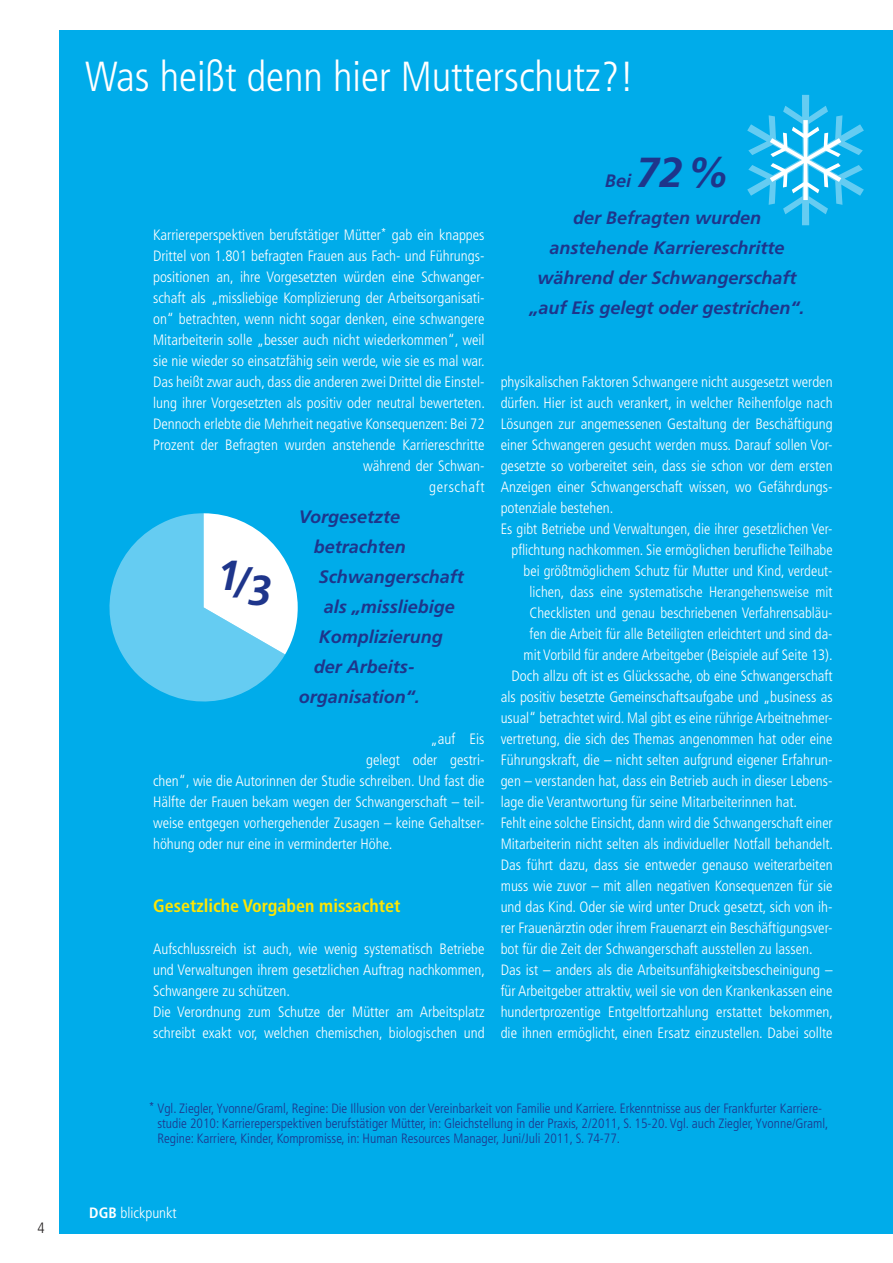
<style>
.page{position:relative;width:893px;height:1263px;background:#fff}
.page>*{position:absolute;margin:0;border:0;box-sizing:border-box;transform-origin:0 0}
.t1{font:300 condensed 42px "Frutiger";color:#fff}
.t2{font:italic 700 42px "Frutiger";color:#1e358b}
.t3{font:italic 700 18px/30px "Frutiger";color:#1e358b;text-align:center}
.t4{font:700 condensed 18px "Frutiger";color:#ffe601}
.t5{font:300 condensed 15px/21px "Frutiger";color:#fff;text-align:right}
.t6{font:300 condensed 15px "Frutiger";color:#231f20}
.t7{font:300 condensed 13.5px/15px "Frutiger";color:#1e358b}
.s1{font-size:12px}
.s2{font-weight:700}
</style>
<div class="page">
<div style="left:60px;top:30px;width:833px;height:1203px;background:#00acea"></div>
<svg style="left:109px;top:513px;width:189px;height:189px"></svg>
<svg style="left:747px;top:95px;width:117px;height:130px"></svg>
<p class="t6" style="left:37px;top:1219px;width:9px">4</p>
<h1 class="t1" style="left:85px;top:53px;width:551px">Was heißt denn hier Mutterschutz?!</h1>
<p class="t5" style="left:153px;top:224px;width:334px">Karriereperspektiven berufstätiger Mütter<sup>*</sup> gab ein knappes Drittel von 1.801 befragten Frauen aus Fach- und Führungs&shy;positionen an, ihre Vorgesetzten würden eine Schwanger&shy;schaft als „missliebige Komplizierung der Arbeitsorganisati&shy;on“ betrachten, wenn nicht sogar denken, eine schwangere Mitarbeiterin solle „besser auch nicht wiederkommen“, weil sie nie wieder so einsatzfähig sein werde, wie sie es mal war.<br>Das heißt zwar auch, dass die anderen zwei Drittel die Einstel&shy;lung ihrer Vorgesetzten als positiv oder neutral bewerteten.<br>Dennoch erlebte die Mehrheit negative Konsequenzen: Bei 72<br>Prozent der Befragten wurden anstehende Karriereschritte während der Schwan-<br>gerschaft</p>
<h1 class="t2" style="left:217px;top:558px;width:56px">1/3</h1>
<p class="t3" style="left:299px;top:502px;width:103px">Vorgesetzte</p>
<p class="t3" style="left:314px;top:532px;width:94px">betrachten</p>
<p class="t3" style="left:319px;top:562px;width:147px">Schwangerschaft</p>
<p class="t3" style="left:324px;top:592px;width:133px">als „missliebige</p>
<p class="t3" style="left:319px;top:622px;width:126px">Komplizierung</p>
<p class="t3" style="left:314px;top:652px;width:103px">der Arbeits-</p>
<p class="t3" style="left:299px;top:682px;width:123px">organisation“.</p>
<p class="t5" style="left:431px;top:728px;width:55px">„auf Eis</p>
<p class="t5" style="left:366px;top:749px;width:120px">gelegt oder gestri-</p>
<p class="t5" style="left:153px;top:770px;width:333px">chen“, wie die Autorinnen der Studie schreiben. Und fast die</p>
<p class="t5" style="left:153px;top:791px;width:333px">Hälfte der Frauen bekam wegen der Schwangerschaft – teil-</p>
<p class="t5" style="left:153px;top:812px;width:333px">weise entgegen vorhergehender Zusagen – keine Gehaltser-</p>
<p class="t5" style="left:153px;top:833px;width:241px">höhung oder nur eine in verminderter Höhe.</p>
<p class="t4" style="left:153px;top:895px;width:249px">Gesetzliche Vorgaben missachtet</p>
<p class="t5" style="left:153px;top:938px;width:334px;text-align:left">Aufschlussreich ist auch, wie wenig systematisch Betriebe und Verwaltungen ihrem gesetzlichen Auftrag nachkommen, Schwangere zu schützen.<br>Die Verordnung zum Schutze der Mütter am Arbeitsplatz schreibt exakt vor, welchen chemischen, biologischen und</p>
<h1 class="t2" style="left:636px;top:147px;width:94px">72%</h1>
<p class="t3" style="left:529px;top:203px;width:277px">der Befragten wurden anstehende Karriereschritte während der Schwangerschaft „auf Eis gelegt oder gestrichen“.</p>
<p class="t3" style="left:605px;top:165px;width:28px">Bei</p>
<p class="t5" style="left:501px;top:371px;width:333px">physikalischen Faktoren Schwangere nicht ausgesetzt werden</p>
<p class="t5" style="left:501px;top:392px;width:333px">dürfen. Hier ist auch verankert, in welcher Reihenfolge nach</p>
<p class="t5" style="left:501px;top:413px;width:333px">Lösungen zur angemessenen Gestaltung der Beschäftigung</p>
<p class="t5" style="left:501px;top:434px;width:333px">einer Schwangeren gesucht werden muss. Darauf sollen Vor-</p>
<p class="t5" style="left:501px;top:455px;width:333px">gesetzte so vorbereitet sein, dass sie schon vor dem ersten</p>
<p class="t5" style="left:501px;top:476px;width:332px">Anzeigen einer Schwangerschaft wissen, wo Gefährdungs-</p>
<p class="t5" style="left:501px;top:497px;width:114px">potenziale bestehen.</p>
<p class="t5" style="left:501px;top:518px;width:333px">Es gibt Betriebe und Verwaltungen, die ihrer gesetzlichen Ver-</p>
<p class="t5" style="left:512px;top:539px;width:323px">pflichtung nachkommen. Sie ermöglichen berufliche Teilhabe</p>
<p class="t5" style="left:524px;top:560px;width:309px">bei größtmöglichem Schutz für Mutter und Kind, verdeut-</p>
<p class="t5" style="left:530px;top:581px;width:304px">lichen, dass eine systematische Herangehensweise mit</p>
<p class="t5" style="left:530px;top:602px;width:305px">Checklisten und genau beschriebenen Verfahrensabläu-</p>
<p class="t5" style="left:530px;top:623px;width:305px">fen die Arbeit für alle Beteiligten erleichtert und sind da-</p>
<p class="t5" style="left:524px;top:644px;width:310px">mit Vorbild für andere Arbeitgeber (Beispiele auf Seite 13).</p>
<p class="t5" style="left:512px;top:665px;width:323px">Doch allzu oft ist es Glückssache, ob eine Schwangerschaft</p>
<p class="t5" style="left:501px;top:686px;width:333px">als positiv besetzte Gemeinschaftsaufgabe und „business as</p>
<p class="t5" style="left:501px;top:707px;width:333px">usual“ betrachtet wird. Mal gibt es eine rührige Arbeitnehmer-</p>
<p class="t5" style="left:501px;top:728px;width:333px">vertretung, die sich des Themas angenommen hat oder eine</p>
<p class="t5" style="left:501px;top:749px;width:333px">Führungskraft, die – nicht selten aufgrund eigener Erfahrun-</p>
<p class="t5" style="left:501px;top:770px;width:333px">gen – verstanden hat, dass ein Betrieb auch in dieser Lebens-</p>
<p class="t5" style="left:501px;top:791px;width:298px">lage die Verantwortung für seine Mitarbeiterinnen hat.</p>
<p class="t5" style="left:501px;top:812px;width:333px">Fehlt eine solche Einsicht, dann wird die Schwangerschaft einer</p>
<p class="t5" style="left:501px;top:833px;width:334px">Mitarbeiterin nicht selten als individueller Notfall behandelt.</p>
<p class="t5" style="left:501px;top:854px;width:333px">Das führt dazu, dass sie entweder genauso weiterarbeiten</p>
<p class="t5" style="left:501px;top:875px;width:333px">muss wie zuvor – mit allen negativen Konsequenzen für sie</p>
<p class="t5" style="left:501px;top:896px;width:333px">und das Kind. Oder sie wird unter Druck gesetzt, sich von ih-</p>
<p class="t5" style="left:501px;top:917px;width:333px">rer Frauenärztin oder ihrem Frauenarzt ein Beschäftigungsver-</p>
<p class="t5" style="left:501px;top:938px;width:313px">bot für die Zeit der Schwangerschaft ausstellen zu lassen.</p>
<p class="t5" style="left:501px;top:959px;width:333px">Das ist – anders als die Arbeitsunfähigkeitsbescheinigung –</p>
<p class="t5" style="left:501px;top:980px;width:333px">für Arbeitgeber attraktiv, weil sie von den Krankenkassen eine</p>
<p class="t5" style="left:501px;top:1001px;width:334px">hundertprozentige Entgeltfortzahlung erstattet bekommen,</p>
<p class="t5" style="left:501px;top:1022px;width:333px">die ihnen ermöglicht, einen Ersatz einzustellen. Dabei sollte</p>
<p class="t7" style="left:157px;top:1101px;width:672px;text-indent:-9px"><span class="s1">*</span> Vgl. Ziegler, Yvonne/Graml, Regine: Die Illusion von der Vereinbarkeit von Familie und Karriere. Erkenntnisse aus der Frankfurter Karriere&shy;studie 2010: Karriereperspektiven berufstätiger Mütter, in: Gleichstellung in der Praxis, 2/2011, S. 15-20. Vgl. auch Ziegler, Yvonne/Graml,<br>Regine: Karriere, Kinder, Kompromisse, in: Human Resources Manager, Juni/Juli 2011, S. 74-77.</p>
<p class="t5" style="left:89px;top:1203px;width:89px"><span class="s2">DGB</span> blickpunkt</p>
</div>
